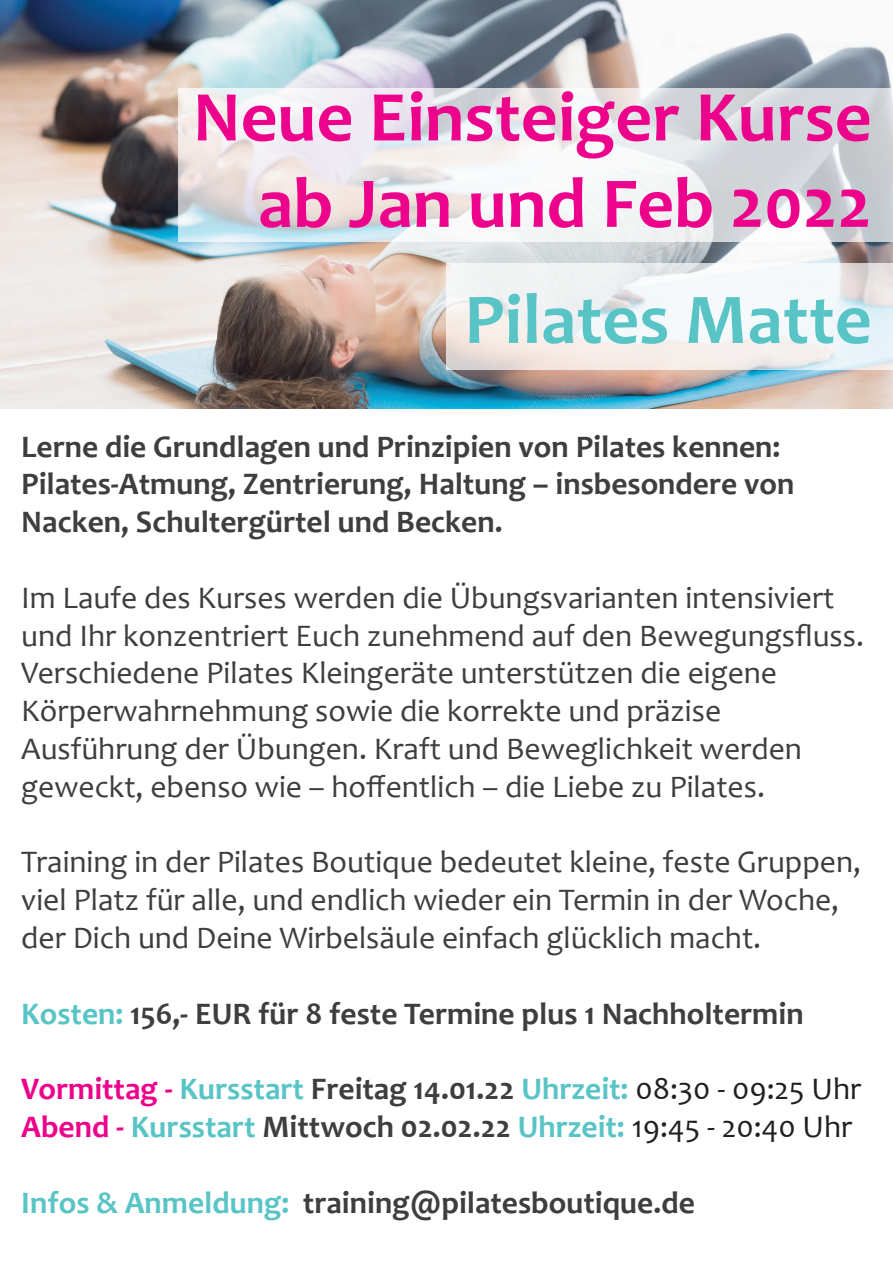
<style>
.page{position:relative;width:893px;height:1263px;background:#fff}
.page>*{position:absolute;margin:0;border:0;box-sizing:border-box;transform-origin:0 0}
.t1{font:700 72px/86.4px "Candara";color:#ed028c;text-align:right}
.t2{font:700 72px "Candara";color:#59c4c6}
.t3{font:31.5px/37.8px "Candara";color:#3e3e3f}
.t4{font:700 31.5px/37.8px "Candara";color:#3e3e3f}
.t5{font:700 31.5px/37.8px "Candara";color:#59c4c6}
.s1{color:#59c4c6}
.s2{color:#ed028c}
.s3{color:#3e3e3f}
.s4{font-weight:400;color:#231f20}
</style>
<div class="page">
<img style="left:0;top:0;width:893px;height:408px">
<svg style="left:179px;top:88px;width:714px;height:153px"></svg>
<svg style="left:446px;top:264px;width:447px;height:106px;fill:#f3f2f3"></svg>
<h1 class="t1" style="left:193px;top:73px;width:680px">Neue Einsteiger Kurse ab Jan und Feb 2022</h1>
<h1 class="t2" style="left:464px;top:274px;width:409px">Pilates Matte</h1>
<p class="t4" style="left:21px;top:427px;width:775px">Lerne die Grundlagen und Prinzipien von Pilates kennen:<br>Pilates-Atmung, Zentrierung, Haltung – insbesondere von<br>Nacken, Schultergürtel und Becken.</p>
<p class="t3" style="left:21px;top:578px;width:844px">Im Laufe des Kurses werden die Übungsvarianten intensiviert und Ihr konzentriert Euch zunehmend auf den Bewegungsfluss.<br>Verschiedene Pilates Kleingeräte unterstützen die eigene Körperwahrnehmung sowie die korrekte und präzise Ausführung der Übungen. Kraft und Beweglichkeit werden geweckt, ebenso wie – hoffentlich – die Liebe zu Pilates.</p>
<p class="t3" style="left:21px;top:843px;width:841px">Training in der Pilates Boutique bedeutet kleine, feste Gruppen, viel Platz für alle, und endlich wieder ein Termin in der Woche, der Dich und Deine Wirbelsäule einfach glücklich macht.</p>
<p class="t4" style="left:21px;top:994px;width:784px"><span class="s1">Kosten:</span> 156,- EUR für 8 feste Termine plus 1 Nachholtermin</p>
<p class="t5" style="left:21px;top:1070px;width:841px"><span class="s2">Vormittag -</span> Kursstart <span class="s3">Freitag 14.01.22</span> Uhrzeit: <span class="s4">08:30 - 09:25 Uhr<br></span><span class="s2">Abend -</span> Kursstart <span class="s3">Mittwoch 02.02.22</span> Uhrzeit: <span class="s4">19:45 - 20:40 Uhr</span></p>
<p class="t4" style="left:21px;top:1183px;width:675px"><span class="s1">Infos &amp; Anmeldung:</span> training@pilatesboutique.de</p>
</div>
